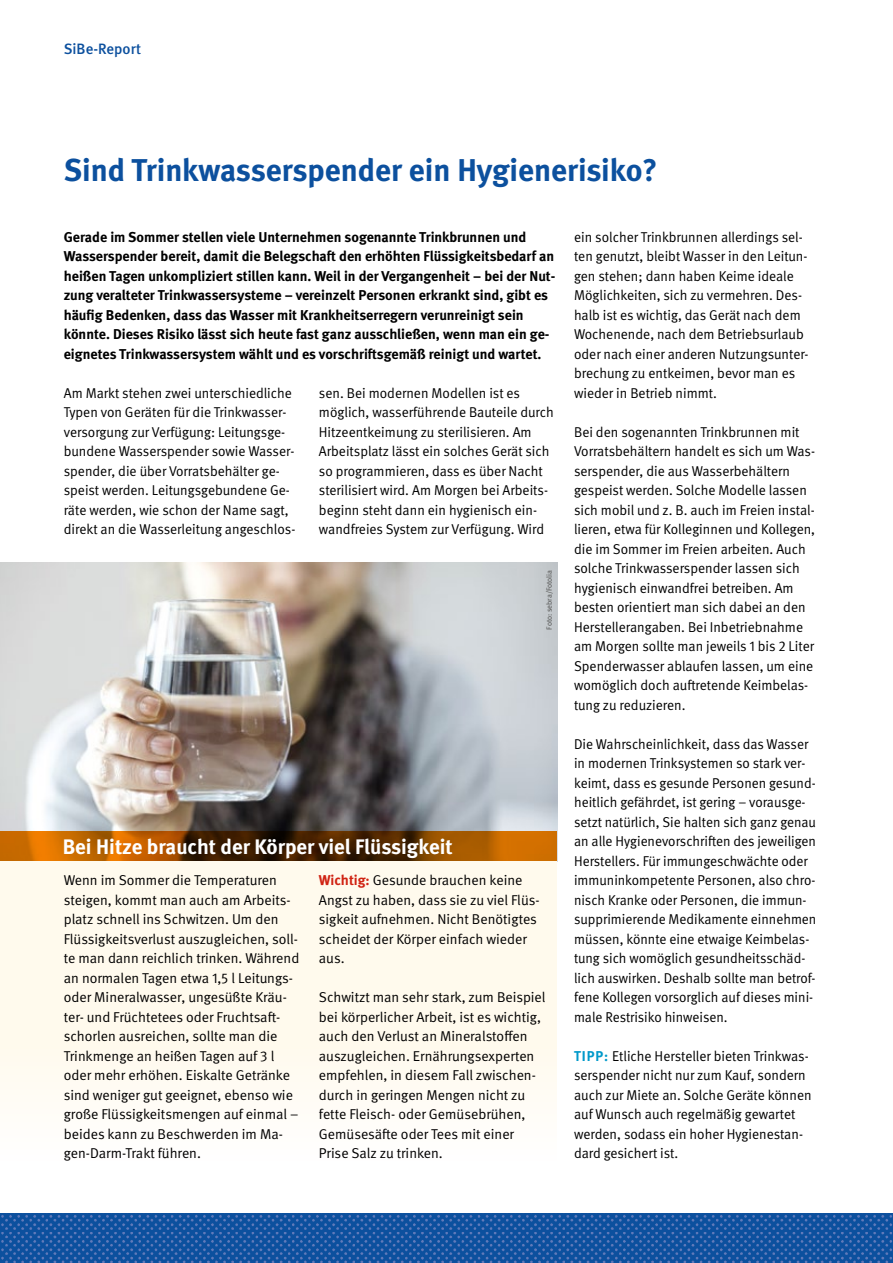
<style>
.page{position:relative;width:893px;height:1263px;background:#fff}
.page>*{position:absolute;margin:0;border:0;box-sizing:border-box;transform-origin:0 0}
.DGUV_Titel{font:700 31.5px "DGUV Meta";color:#0c509e}
.DGUV_Untertitel{font:700 21px "DGUV Meta";color:#fff}
.t1{font:500 15px "DGUV Meta";color:#0c509e}
.DGUV_GS{font:14.25px/19.5px "DGUV Meta";color:#000}
.DGUV_GS-2{font:14.25px/19.5px "DGUV Meta";color:#000;scale:.96 1}
.DGUV_GS_Bold{font:700 14.25px/19.5px "DGUV Meta";color:#000}
.Fotonachweis{font:7.5px "DGUV Meta";color:#4e4e4d}
.s1{font-weight:700;color:#d02313}
.s2{font-weight:700;color:#0099ca}
</style>
<div class="page">
<img style="left:0;top:562px;width:557px;height:269px">
<div style="left:0;top:861px;width:557px;height:300px;background:#fffaed"></div>
<svg style="left:0;top:831px;width:557px;height:30px;background:#884600"></svg>
<img style="left:0;top:1214px;width:893px;height:49px">
<p class="t1" style="left:64px;top:40px;width:79px">SiBe-Report</p>
<p class="DGUV_Titel" style="left:64px;top:151px;width:595px">Sind Trinkwasserspender ein Hygienerisiko?</p>
<p class="DGUV_GS_Bold" style="left:64px;top:227px;width:493px">Gerade im Sommer stellen viele Unternehmen sogenannte Trinkbrunnen und Wasserspender bereit, damit die Belegschaft den erhöhten Flüssigkeitsbedarf an heißen Tagen unkompliziert stillen kann. Weil in der Vergangenheit – bei der Nut&shy;zung veralteter Trinkwassersysteme – vereinzelt Personen erkrankt sind, gibt es häufig Bedenken, dass das Wasser mit Krankheitserregern verunreinigt sein könnte. Dieses Risiko lässt sich heute fast ganz ausschließen, wenn man ein ge&shy;eignetes Trinkwassersystem wählt und es vorschriftsgemäß reinigt und wartet.</p>
<p class="DGUV_GS" style="left:64px;top:383px;width:233px">Am Markt stehen zwei unterschiedliche Typen von Geräten für die Trinkwasser&shy;versorgung zur Verfügung: Leitungsge&shy;bundene Wasserspender sowie Wasser&shy;spender, die über Vorratsbehälter ge&shy;speist werden. Leitungsgebundene Ge&shy;räte werden, wie schon der Name sagt, direkt an die Wasserleitung angeschlos-</p>
<p class="DGUV_GS" style="left:319px;top:383px;width:236px">sen. Bei modernen Modellen ist es möglich, wasserführende Bauteile durch Hitzeentkeimung zu sterilisieren. Am Arbeitsplatz lässt ein solches Gerät sich so programmieren, dass es über Nacht sterilisiert wird. Am Morgen bei Arbeits&shy;beginn steht dann ein hygienisch ein&shy;wandfreies System zur Verfügung. Wird</p>
<p class="DGUV_Untertitel" style="left:63px;top:834px;width:391px">Bei Hitze braucht der Körper viel Flüssigkeit</p>
<p class="Fotonachweis" style="left:545px;top:629px;width:61px;rotate:-90deg">Foto: sebra/Fotolia</p>
<p class="DGUV_GS" style="left:64px;top:871px;width:237px">Wenn im Sommer die Temperaturen steigen, kommt man auch am Arbeits&shy;platz schnell ins Schwitzen. Um den Flüssigkeitsverlust auszugleichen, soll&shy;te man dann reichlich trinken. Während an normalen Tagen etwa 1,5 l Leitungs&shy;oder Mineralwasser, ungesüßte Kräu&shy;ter- und Früchtetees oder Fruchtsaft&shy;schorlen ausreichen, sollte man die Trinkmenge an heißen Tagen auf 3 l oder mehr erhöhen. Eiskalte Getränke sind weniger gut geeignet, ebenso wie große Flüssigkeitsmengen auf einmal – beides kann zu Beschwerden im Ma&shy;gen-Darm-Trakt führen.</p>
<p class="DGUV_GS" style="left:319px;top:871px;width:222px"><span class="s1">Wichtig:</span> Gesunde brauchen keine<br>Angst zu haben, dass sie zu viel Flüs&shy;sigkeit aufnehmen. Nicht Benötigtes scheidet der Körper einfach wieder aus.</p>
<p class="DGUV_GS" style="left:319px;top:988px;width:228px">Schwitzt man sehr stark, zum Beispiel bei körperlicher Arbeit, ist es wichtig, auch den Verlust an Mineralstoffen auszugleichen. Ernährungsexperten empfehlen, in diesem Fall zwischen&shy;durch in geringen Mengen nicht zu fette Fleisch- oder Gemüsebrühen, Gemüsesäfte oder Tees mit einer Prise Salz zu trinken.</p>
<p class="DGUV_GS" style="left:574px;top:227px;width:236px">ein solcher Trinkbrunnen allerdings sel&shy;ten genutzt, bleibt Wasser in den Leitun&shy;gen stehen; dann haben Keime ideale Möglichkeiten, sich zu vermehren. Des&shy;halb ist es wichtig, das Gerät nach dem Wochenende, nach dem Betriebsurlaub oder nach einer anderen Nutzungsunter&shy;brechung zu entkeimen, bevor man es wieder in Betrieb nimmt.</p>
<p class="DGUV_GS" style="left:574px;top:422px;width:243px">Bei den sogenannten Trinkbrunnen mit Vorratsbehältern handelt es sich um Was&shy;serspender, die aus Wasserbehältern gespeist werden. Solche Modelle lassen sich mobil und z. B. auch im Freien instal&shy;lieren, etwa für Kolleginnen und Kollegen, die im Sommer im Freien arbeiten. Auch solche Trinkwasserspender lassen sich hygienisch einwandfrei betreiben. Am besten orientiert man sich dabei an den Herstellerangaben. Bei Inbetriebnahme am Morgen sollte man jeweils 1 bis 2 Liter Spenderwasser ablaufen lassen, um eine womöglich doch auftretende Keimbelas&shy;tung zu reduzieren.</p>
<p class="DGUV_GS-2" style="left:574px;top:734px;width:254px">Die Wahrscheinlichkeit, dass das Wasser in modernen Trinksystemen so stark ver&shy;keimt, dass es gesunde Personen gesund&shy;heitlich gefährdet, ist gering – vorausge&shy;setzt natürlich, Sie halten sich ganz genau an alle Hygienevorschriften des jeweiligen Herstellers. Für immungeschwächte oder immuninkompetente Personen, also chro&shy;nisch Kranke oder Personen, die immun&shy;supprimierende Medikamente einnehmen müssen, könnte eine etwaige Keimbelas&shy;tung sich womöglich gesundheitsschäd&shy;lich auswirken. Deshalb sollte man betrof&shy;fene Kollegen vorsorglich auf dieses mini&shy;male Restrisiko hinweisen.</p>
<p class="DGUV_GS" style="left:574px;top:1046px;width:239px"><span class="s2">TIPP:</span> Etliche Hersteller bieten Trinkwas&shy;serspender nicht nur zum Kauf, sondern auch zur Miete an. Solche Geräte können auf Wunsch auch regelmäßig gewartet werden, sodass ein hoher Hygienestan&shy;dard gesichert ist.</p>
</div>
